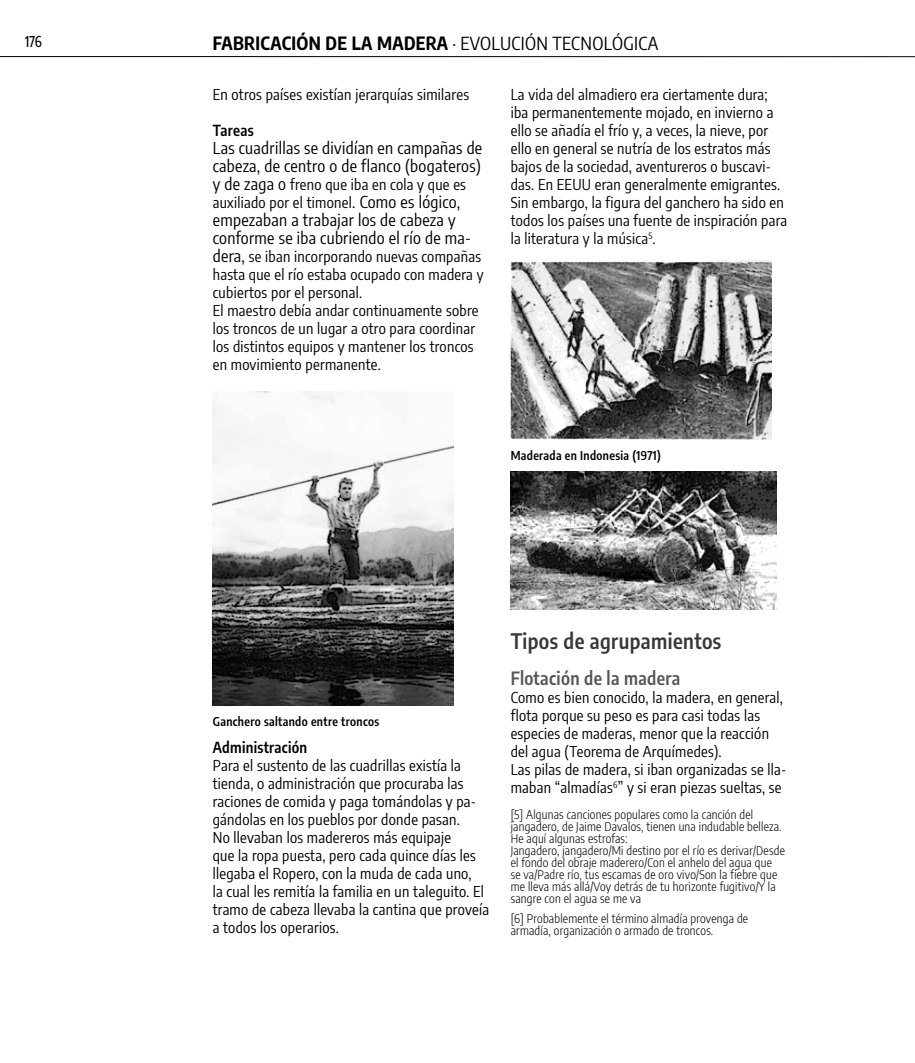
<style>
.page{position:relative;width:915px;height:1063px;background:#fff}
.page>*{position:absolute;margin:0;border:0;box-sizing:border-box;transform-origin:0 0}
.t1{font:600 21px "Encode Sans Condensed";letter-spacing:.02em;color:#383937}
.t2{font:700 18px "Encode Sans Condensed";letter-spacing:.02em;color:#000}
.t3{font:600 18px "Encode Sans Condensed";letter-spacing:.02em;color:#555756}
.t4{font:16.5px/18px "Encode Sans Condensed";letter-spacing:.02em;color:#000}
.t5{font:15px/18px "Encode Sans Condensed";letter-spacing:.02em;color:#000}
.t6{font:600 15px "Encode Sans Condensed";letter-spacing:.02em;color:#000}
.t7{font:500 15px "Encode Sans Condensed";color:#000;scale:.9 1}
.t8{font:300 12px/12px "Encode Sans Condensed";letter-spacing:.02em;color:#000}
.t9{font:600 12px "Encode Sans Condensed";letter-spacing:.03em;color:#000}
.s1{font-weight:400}
.s2{font-size:16.5px}
</style>
<div class="page">
<hr style="left:0;top:56px;width:914px;height:1px;background:#000">
<img style="left:213px;top:391px;width:240px;height:315px">
<img style="left:510px;top:260px;width:260px;height:179px">
<img style="left:510px;top:471px;width:266px;height:139px">
<p class="t7" style="left:25px;top:30px;width:20px">176</p>
<p class="t2" style="left:213px;top:29px;width:447px">FABRICACIÓN DE LA MADERA <span class="s1">· EVOLUCIÓN TECNOLÓGICA</span></p>
<p class="t5" style="left:213px;top:85px;width:258px">En otros países existían jerarquías similares</p>
<p class="t6" style="left:213px;top:120px;width:42px">Tareas</p>
<p class="t4" style="left:213px;top:139px;width:271px">Las cuadrillas se dividían en campañas de cabeza, de centro o de flanco (bogateros)</p>
<p class="t5" style="left:213px;top:175px;width:254px"><span class="s2">y de zaga o</span> freno que iba en cola y que es auxiliado por el timonel<span class="s2">. Como es lógico,</span></p>
<p class="t4" style="left:213px;top:211px;width:260px">empezaban a trabajar los de cabeza y conforme se iba cubriendo el río de ma-</p>
<p class="t5" style="left:213px;top:247px;width:272px"><span class="s2">dera,</span> se iban incorporando nuevas compañas hasta que el río estaba ocupado con madera y cubiertos por el personal.<br>El maestro debía andar continuamente sobre los troncos de un lugar a otro para coordinar los distintos equipos y mantener los troncos en movimiento permanente.</p>
<p class="t5" style="left:510px;top:85px;width:278px">La vida del almadiero era ciertamente dura; iba permanentemente mojado, en invierno a ello se añadía el frío y, a veces, la nieve, por ello en general se nutría de los estratos más bajos de la sociedad, aventureros o buscavi&shy;das. En EEUU eran generalmente emigrantes.<br>Sin embargo, la figura del ganchero ha sido en todos los países una fuente de inspiración para la literatura y la música<sup>5</sup>.</p>
<p class="t9" style="left:510px;top:446px;width:152px">Maderada en Indonesia (1971)</p>
<p class="t9" style="left:213px;top:713px;width:168px">Ganchero saltando entre troncos</p>
<p class="t6" style="left:213px;top:736px;width:96px">Administración</p>
<p class="t5" style="left:213px;top:756px;width:278px">Para el sustento de las cuadrillas existía la tienda, o administración que procuraba las raciones de comida y paga tomándolas y pa&shy;gándolas en los pueblos por donde pasan.<br>No llevaban los madereros más equipaje<br>que la ropa puesta, pero cada quince días les llegaba el Ropero, con la muda de cada uno,<br>la cual les remitía la familia en un taleguito. El tramo de cabeza llevaba la cantina que proveía a todos los operarios.</p>
<h1 class="t1" style="left:510px;top:625px;width:212px">Tipos de agrupamientos</h1>
<p class="t3" style="left:510px;top:665px;width:171px">Flotación de la madera</p>
<p class="t5" style="left:510px;top:687px;width:277px">Como es bien conocido, la madera, en general, flota porque su peso es para casi todas las especies de maderas, menor que la reacción del agua (Teorema de Arquímedes).<br>Las pilas de madera, si iban organizadas se lla&shy;maban “almadías<sup>6</sup>” y si eran piezas sueltas, se</p>
<p class="t8" style="left:510px;top:808px;width:275px">[5] Algunas canciones populares como la canción del jangadero, de Jaime Davalos, tienen una indudable belleza.<br>He aquí algunas estrofas:<br>Jangadero, jangadero/Mi destino por el río es derivar/Desde el fondo del obraje maderero/Con el anhelo del agua que<br>se va/Padre río, tus escamas de oro vivo/Son la fiebre que me lleva más allá/Voy detrás de tu horizonte fugitivo/Y la sangre con el agua se me va</p>
<p class="t8" style="left:510px;top:912px;width:239px">[6] Probablemente el término almadía provenga de armadía, organización o armado de troncos.</p>
</div>
